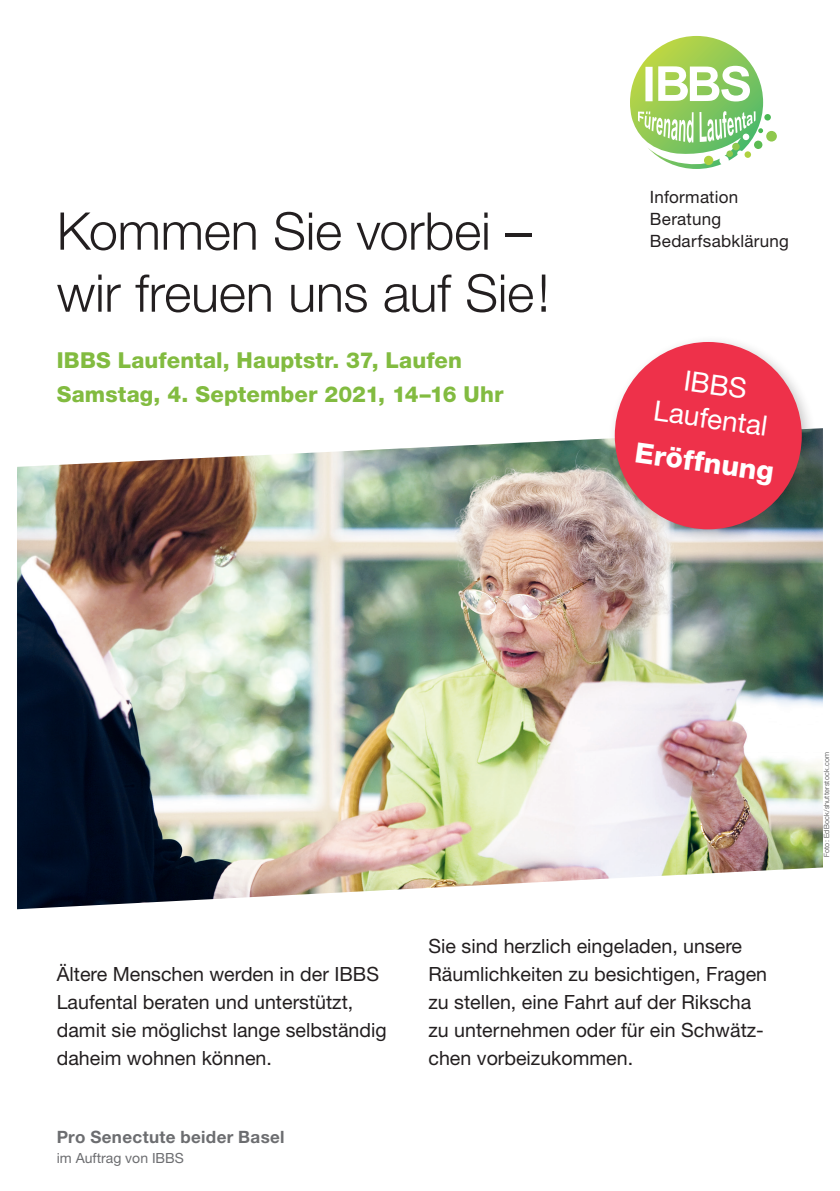
<style>
.page{position:relative;width:840px;height:1191px;background:#fff}
.page>*{position:absolute;margin:0;border:0;box-sizing:border-box;transform-origin:0 0}
._02__Titel_B__70Blac{font:300 52px/62px "Helvetica Neue";letter-spacing:-.005em;color:#231f20}
._06__Lauftext_Links{font:28px/34px "Helvetica Neue";color:#fff;text-align:center}
._06__Lauftext_Links-2{font:800 28px "Helvetica Neue";color:#fff}
._02__Titel_B__70Blac-2{font:800 22px/34px "Helvetica Neue";letter-spacing:.005em;color:#82bb40}
._06__Lauftext_Links-3{font:19.6px/28px "Helvetica Neue";color:#231f20}
.t1{font:17px/22px "Helvetica Neue";letter-spacing:.015em;color:#231f20}
.t2{font:700 17px "Helvetica Neue";letter-spacing:.02em;color:#6c6d70}
.t3{font:14px "Helvetica Neue";color:#6c6d70}
._02__Titel_B__70Blac-3{font:300 7.2px "Helvetica Neue";letter-spacing:.035em;color:#3e3e3f}
</style>
<div class="page">
<img style="left:17px;top:428px;width:805px;height:481px">
<svg style="left:703px;top:156px;width:10px;height:9px"></svg>
<svg style="left:630px;top:36px;width:132px;height:125px"></svg>
<div style="left:765px;top:131px;width:11px;height:11px;background:#8fc84d;border-radius:50%"></div>
<div style="left:764px;top:114px;width:6px;height:7px;background:#49b853;border-radius:50%"></div>
<div style="left:606px;top:334px;width:210px;height:210px;background:#231f20;opacity:.25"></div>
<div style="left:614px;top:342px;width:187px;height:187px;background:#ee314a;border-radius:50%"></div>
<p class="_02__Titel_B__70Blac" style="left:57px;top:199px;width:494px">Kommen Sie vorbei – wir freuen uns auf Sie!</p>
<p class="_02__Titel_B__70Blac-2" style="left:57px;top:343px;width:448px">IBBS Laufental, Hauptstr. 37, Laufen<br>Samstag, 4. September 2021, 14–16 Uhr</p>
<p class="t1" style="left:649px;top:185px;width:90px">Information<br>Beratung</p>
<p class="t1" style="left:649px;top:229px;width:140px">Bedarfsabklärung</p>
<p class="_06__Lauftext_Links" style="left:660px;top:359px;width:116px;rotate:8deg">IBBS<br>Laufental</p>
<p class="_06__Lauftext_Links-2" style="left:637px;top:435px;width:141px;rotate:8deg">Eröffnung</p>
<p class="_06__Lauftext_Links-3" style="left:57px;top:959px;width:331px">Ältere Menschen werden in der IBBS Laufental beraten und unterstützt, damit sie möglichst lange selbständig daheim wohnen können.</p>
<p class="t2" style="left:57px;top:1126px;width:229px">Pro Senectute beider Basel</p>
<p class="t3" style="left:57px;top:1149px;width:129px">im Auftrag von IBBS</p>
<p class="_06__Lauftext_Links-3" style="left:428px;top:931px;width:340px">Sie sind herzlich eingeladen, unsere Räumlichkeiten zu besichtigen, Fragen zu stellen, eine Fahrt auf der Rikscha zu unternehmen oder für ein Schwätz&shy;chen vorbeizukommen.</p>
<p class="_02__Titel_B__70Blac-3" style="left:821px;top:857px;width:106px;rotate:-90deg">Foto: EdBock/shutterstock.com</p>
</div>
